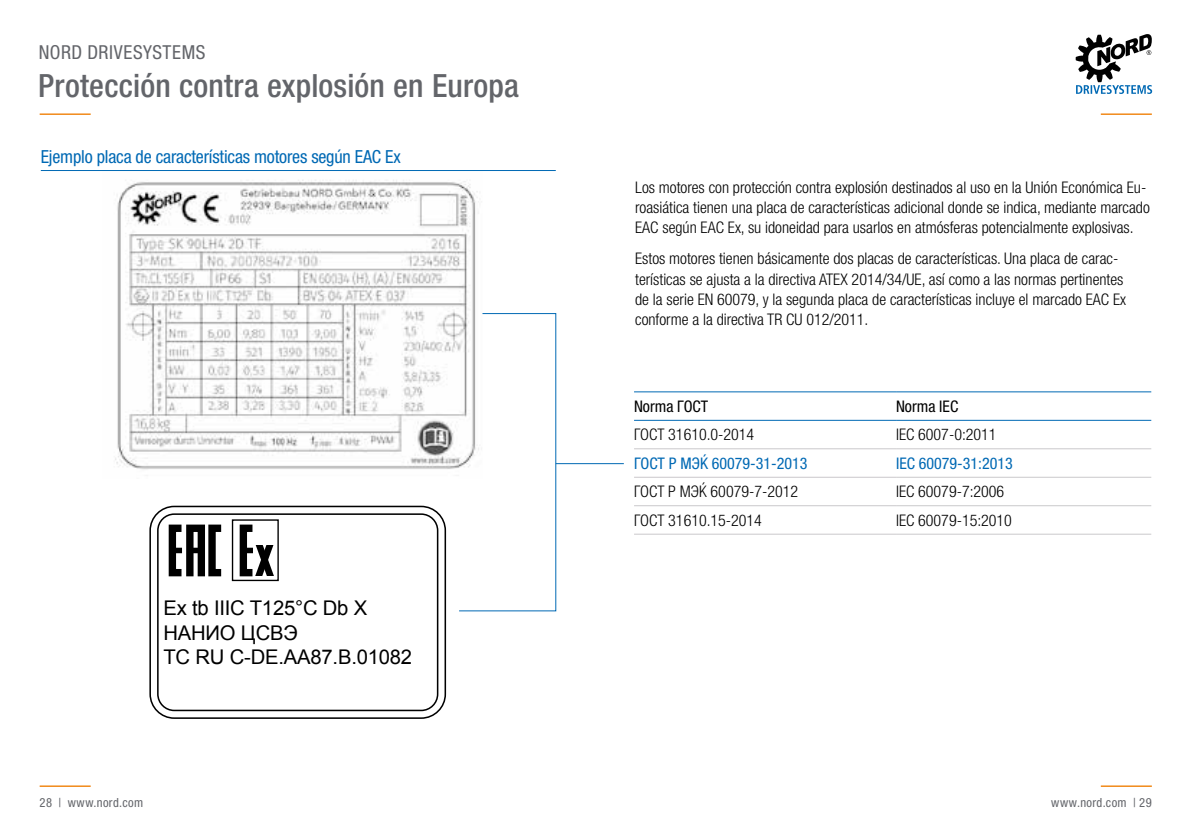
<style>
.page{position:relative;width:1191px;height:840px;background:#fff}
.page>*{position:absolute;margin:0;border:0;box-sizing:border-box;transform-origin:0 0}
.t1{font:500 condensed 32px "Helvetica Neue LT Std";letter-spacing:.005em;color:#63656a}
.t2{font:20.2px/24.2px "Arial";letter-spacing:-.01em;color:#000}
.t3{font:condensed 19.2px "Helvetica Neue LT Std";letter-spacing:.03em;color:#63656a}
.t4{font:condensed 18px "Helvetica Neue LT Std";letter-spacing:-.01em;color:#0069b4}
.t5{font:300 condensed 16px/20px "Helvetica Neue LT Std";color:#000}
.t6{font:condensed 16px "Helvetica Neue LT Std";color:#0069b4}
.t7{font:condensed 16px "Helvetica Neue LT Std";color:#000}
.t8{font:condensed 12.6px "Helvetica Neue LT Std";letter-spacing:.03em;color:#63656a}
.s1{font-family:"Helvetica Neue LTW1 G"}
</style>
<div class="page">
<hr style="left:40px;top:113px;width:51px;height:2px;background:#ef7d00">
<hr style="left:1100px;top:113px;width:51px;height:2px;background:#ef7d00">
<hr style="left:40px;top:785px;width:51px;height:1px;background:#ef7d00">
<hr style="left:1100px;top:785px;width:51px;height:1px;background:#ef7d00">
<svg style="left:1075px;top:34px;width:77px;height:60px"></svg>
<img style="left:115px;top:180px;width:363px;height:290px">
<div style="left:149px;top:505px;width:297px;height:213px;border:2px solid #000;border-radius:24px"></div>
<div style="left:157px;top:513px;width:281px;height:197px;border:2px solid #000;border-radius:16px"></div>
<svg style="left:249px;top:545px;width:30px;height:37px"></svg>
<hr style="left:251px;top:576px;width:25px;height:3px;background:#fff">
<div style="left:169px;top:524px;width:16px;height:52px;border:7px solid #000"></div>
<div style="left:208px;top:524px;width:17px;height:52px;border:7px solid #000"></div>
<div style="left:186px;top:524px;width:19px;height:55px;border:7px solid #000"></div>
<div style="left:171px;top:547px;width:11px;height:6px;background:#000"></div>
<div style="left:190px;top:547px;width:11px;height:6px;background:#000"></div>
<div style="left:240px;top:524px;width:16px;height:52px;border:7px solid #000"></div>
<div style="left:242px;top:547px;width:11px;height:6px;background:#000"></div>
<div style="left:232px;top:519px;width:47px;height:61px;border:1px solid #000"></div>
<hr style="left:41px;top:170px;width:515px;height:1px;background:#0069b4">
<svg style="left:634px;top:449px;width:262px;height:58px"></svg>
<hr style="left:896px;top:448px;width:255px;height:1px;background:#cac9cb">
<hr style="left:896px;top:476px;width:255px;height:1px;background:#cac9cb">
<hr style="left:896px;top:505px;width:255px;height:1px;background:#cac9cb">
<hr style="left:896px;top:533px;width:255px;height:1px;background:#cac9cb">
<hr style="left:634px;top:448px;width:262px;height:1px;background:#cac8cb">
<hr style="left:634px;top:476px;width:262px;height:1px;background:#cac8cb">
<hr style="left:634px;top:505px;width:262px;height:1px;background:#cac8cb">
<hr style="left:634px;top:533px;width:262px;height:1px;background:#cac8cb">
<hr style="left:634px;top:391px;width:262px;height:1px;background:#0069b4">
<hr style="left:896px;top:391px;width:255px;height:1px;background:#0069b4">
<hr style="left:634px;top:420px;width:262px;height:1px;background:#0069b4">
<hr style="left:896px;top:420px;width:255px;height:1px;background:#0069b4">
<svg style="left:458px;top:313px;width:98px;height:298px"></svg>
<hr style="left:556px;top:463px;width:68px;height:1px;background:#0069b4">
<p class="t3" style="left:39px;top:41px;width:168px">NORD DRIVESYSTEMS</p>
<h1 class="t1" style="left:38px;top:66px;width:482px">Protección contra explosión en Europa</h1>
<p class="t4" style="left:41px;top:146px;width:361px">Ejemplo placa de características motores según EAC Ex</p>
<p class="t2" style="left:163px;top:596px;width:250px">Ex tb IIIC T125°C Db X<br>HAHИO ЦCBЭ<br>TC RU C-DE.AA87.B.01082</p>
<p class="t5" style="left:635px;top:177px;width:516px">Los motores con protección contra explosión destinados al uso en la Unión Económica Eu&shy;roasiática tienen una placa de características adicional donde se indica, mediante marcado<br>EAC según EAC Ex, su idoneidad para usarlos en atmósferas potencialmente explosivas.</p>
<p class="t5" style="left:635px;top:248px;width:492px">Estos motores tienen básicamente dos placas de características. Una placa de carac&shy;terísticas se ajusta a la directiva ATEX 2014/34/UE, así como a las normas pertinentes de la serie EN 60079, y la segunda placa de características incluye el marcado EAC Ex conforme a la directiva TR CU 012/2011.</p>
<p class="t7" style="left:634px;top:396px;width:76px">Norma <span class="s1">ГОСТ</span></p>
<p class="t7" style="left:896px;top:396px;width:64px">Norma IEC</p>
<p class="t5" style="left:634px;top:424px;width:122px"><span class="s1">ГОСТ</span> 31610.0-2014</p>
<p class="t5" style="left:896px;top:424px;width:102px">IEC 6007-0:2011</p>
<p class="t6" style="left:634px;top:453px;width:175px"><span class="s1">ГОСТ</span> P M<span class="s1">ЭЌ</span> 60079-31-2013</p>
<p class="t6" style="left:896px;top:453px;width:118px">IEC 60079-31:2013</p>
<p class="t5" style="left:634px;top:481px;width:165px"><span class="s1">ГОСТ</span> P <span class="s1">MЭЌ</span> 60079-7-2012</p>
<p class="t5" style="left:896px;top:481px;width:110px">IEC 60079-7:2006</p>
<p class="t5" style="left:634px;top:509px;width:129px"><span class="s1">ГОСТ</span> 31610.15-2014</p>
<p class="t5" style="left:896px;top:509px;width:117px">IEC 60079-15:2010</p>
<p class="t8" style="left:40px;top:795px;width:105px">28 | www.nord.com</p>
<p class="t8" style="left:1051px;top:795px;width:102px">www.nord.com | 29</p>
</div>
